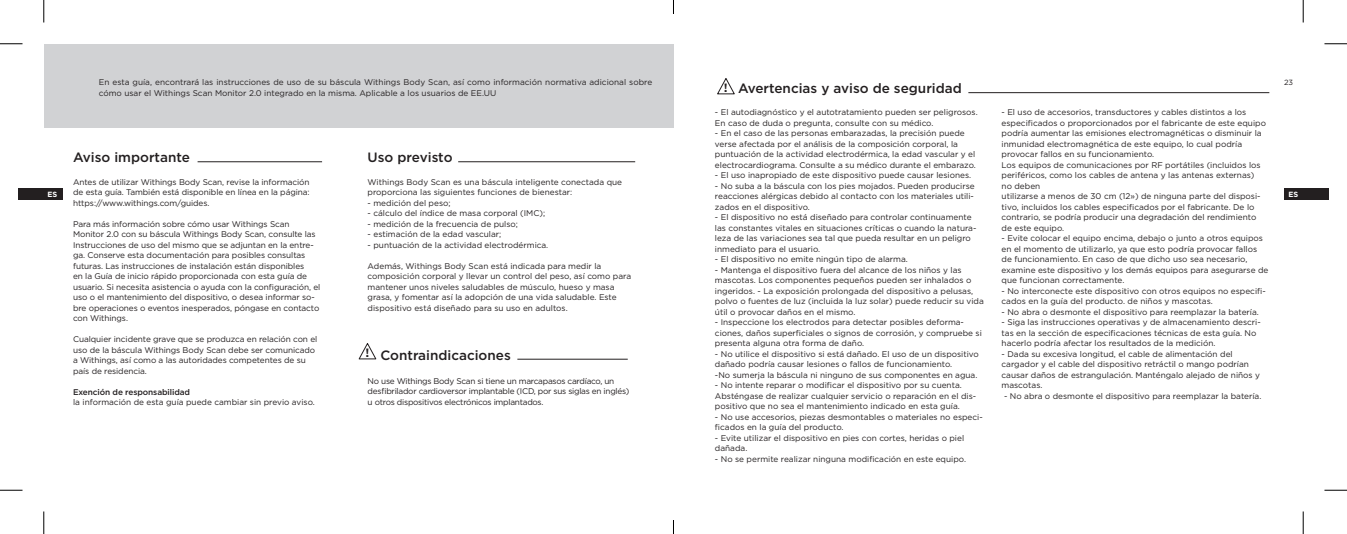
<style>
.page{position:relative;width:1347px;height:534px;background:#fff}
.page>*{position:absolute;margin:0;border:0;box-sizing:border-box;transform-origin:0 0}
.EN{font:500 13.5px "Gotham";color:#231f20}
.t1{font:700 12px "Gotham";color:#231f20}
.EN-2{font:8.25px/10.5px "Gotham";color:#231f20}
.EN-3{font:8.25px/10.5px "Gotham";letter-spacing:-.03em;color:#231f20}
.EN-4{font:500 8.25px "Gotham";letter-spacing:-.01em;color:#231f20}
.t2{font:700 7.5px "Gotham";color:#fff}
.t3{font:7.5px "Gotham";color:#231f20}
</style>
<div class="page">
<div style="left:1283px;top:188px;width:45px;height:11px;background:#231f20"></div>
<div style="left:18px;top:188px;width:45px;height:11px;background:#231f20"></div>
<div style="left:44px;top:44px;width:629px;height:84px;background:#d1d2d4"></div>
<hr style="left:197px;top:161px;width:125px;height:1px;background:#231f20">
<hr style="left:458px;top:161px;width:177px;height:1px;background:#231f20">
<hr style="left:517px;top:359px;width:110px;height:1px;background:#231f20">
<svg style="left:358px;top:343px;width:19px;height:17px"></svg>
<svg style="left:717px;top:78px;width:18px;height:17px"></svg>
<hr style="left:968px;top:92px;width:301px;height:1px;background:#231f20">
<svg style="left:0;top:44px;width:22px;height:1px"></svg>
<svg style="left:1324px;top:44px;width:22px;height:1px"></svg>
<svg style="left:0;top:490px;width:22px;height:1px"></svg>
<svg style="left:1324px;top:490px;width:22px;height:1px"></svg>
<svg style="left:44px;top:0;width:1px;height:23px"></svg>
<svg style="left:44px;top:511px;width:1px;height:23px"></svg>
<svg style="left:1302px;top:0;width:1px;height:23px"></svg>
<svg style="left:1302px;top:511px;width:1px;height:23px"></svg>
<svg style="left:673px;top:0;width:1px;height:13px"></svg>
<svg style="left:673px;top:520px;width:1px;height:14px"></svg>
<p class="t2" style="left:48px;top:189px;width:11px">ES</p>
<p class="EN-2" style="left:99px;top:77px;width:555px">En esta guía, encontrará las instrucciones de uso de su báscula Withings Body Scan, así como información normativa adicional sobre</p>
<p class="t3" style="left:1283px;top:77px;width:11px">23</p>
<p class="EN-2" style="left:99px;top:87px;width:399px">cómo usar el Withings Scan Monitor 2.0 integrado en la misma. Aplicable a los usuarios de EE.UU</p>
<p class="t1" style="left:723px;top:80px;width:5px">!</p>
<p class="EN" style="left:738px;top:79px;width:225px">Avertencias y aviso de seguridad</p>
<p class="EN-2" style="left:715px;top:107px;width:264px">- El autodiagnóstico y el autotratamiento pueden ser peligrosos.<br>En caso de duda o pregunta, consulte con su médico.</p>
<p class="EN-2" style="left:715px;top:128px;width:262px">- En el caso de las personas embarazadas, la precisión puede verse afectada por el análisis de la composición corporal, la puntuación de la actividad electrodérmica, la edad vascular y el electrocardiograma. Consulte a su médico durante el embarazo.</p>
<p class="EN-2" style="left:715px;top:170px;width:258px">- El uso inapropiado de este dispositivo puede causar lesiones.</p>
<p class="EN-2" style="left:715px;top:180px;width:261px;text-align:justify">- No suba a la báscula con los pies mojados. Pueden producirse reacciones alérgicas debido al contacto con los materiales utili&shy;zados en el dispositivo.</p>
<p class="EN-2" style="left:715px;top:212px;width:263px">- El dispositivo no está diseñado para controlar continuamente las constantes vitales en situaciones críticas o cuando la natura&shy;leza de las variaciones sea tal que pueda resultar en un peligro inmediato para el usuario.</p>
<p class="EN-2" style="left:715px;top:254px;width:194px">- El dispositivo no emite ningún tipo de alarma.</p>
<p class="EN-2" style="left:715px;top:264px;width:270px">- Mantenga el dispositivo fuera del alcance de los niños y las mascotas. Los componentes pequeños pueden ser inhalados o ingeridos. - La exposición prolongada del dispositivo a pelusas, polvo o fuentes de luz (incluida la luz solar) puede reducir su vida útil o provocar daños en el mismo.</p>
<p class="EN-2" style="left:715px;top:317px;width:268px">- Inspeccione los electrodos para detectar posibles deforma&shy;ciones, daños superficiales o signos de corrosión, y compruebe si presenta alguna otra forma de daño.</p>
<p class="EN-2" style="left:715px;top:348px;width:265px">- No utilice el dispositivo si está dañado. El uso de un dispositivo dañado podría causar lesiones o fallos de funcionamiento.</p>
<p class="EN-2" style="left:715px;top:369px;width:264px">-No sumerja la báscula ni ninguno de sus componentes en agua.</p>
<p class="EN-2" style="left:715px;top:380px;width:263px">- No intente reparar o modificar el dispositivo por su cuenta.<br>Absténgase de realizar cualquier servicio o reparación en el dis&shy;positivo que no sea el mantenimiento indicado en esta guía.</p>
<p class="EN-2" style="left:715px;top:411px;width:269px">- No use accesorios, piezas desmontables o materiales no especi&shy;ficados en la guía del producto.</p>
<p class="EN-2" style="left:715px;top:432px;width:251px">- Evite utilizar el dispositivo en pies con cortes, heridas o piel dañada.</p>
<p class="EN-2" style="left:715px;top:453px;width:252px">- No se permite realizar ninguna modificación en este equipo.</p>
<p class="EN-2" style="left:1001px;top:107px;width:266px">- El uso de accesorios, transductores y cables distintos a los especificados o proporcionados por el fabricante de este equipo podría aumentar las emisiones electromagnéticas o disminuir la</p>
<p class="EN-2" style="left:1001px;top:138px;width:242px">inmunidad electromagnética de este equipo, lo cual podría provocar fallos en su funcionamiento.</p>
<p class="EN-2" style="left:1001px;top:159px;width:260px">Los equipos de comunicaciones por RF portátiles (incluidos los periféricos, como los cables de antena y las antenas externas) no deben</p>
<p class="EN-2" style="left:1001px;top:191px;width:260px">utilizarse a menos de 30 cm (12») de ninguna parte del disposi&shy;tivo, incluidos los cables especificados por el fabricante. De lo contrario, se podría producir una degradación del rendimiento de este equipo.</p>
<p class="EN-2" style="left:1001px;top:233px;width:268px">- Evite colocar el equipo encima, debajo o junto a otros equipos en el momento de utilizarlo, ya que esto podría provocar fallos de funcionamiento. En caso de que dicho uso sea necesario, examine este dispositivo y los demás equipos para asegurarse de que funcionan correctamente.</p>
<p class="EN-2" style="left:1001px;top:285px;width:265px">- No interconecte este dispositivo con otros equipos no especifi&shy;cados en la guía del producto. de niños y mascotas.</p>
<p class="EN-2" style="left:1001px;top:306px;width:259px">- No abra o desmonte el dispositivo para reemplazar la batería.</p>
<p class="EN-2" style="left:1001px;top:317px;width:261px">- Siga las instrucciones operativas y de almacenamiento descri&shy;tas en la sección de especificaciones técnicas de esta guía. No hacerlo podría afectar los resultados de la medición.</p>
<p class="EN-2" style="left:1001px;top:348px;width:260px">- Dada su excesiva longitud, el cable de alimentación del cargador y el cable del dispositivo retráctil o mango podrían causar daños de estrangulación. Manténgalo alejado de niños y mascotas.</p>
<p class="EN-2" style="left:1003px;top:390px;width:259px">- No abra o desmonte el dispositivo para reemplazar la batería.</p>
<p class="EN" style="left:73px;top:149px;width:118px">Aviso importante</p>
<p class="EN-2" style="left:73px;top:177px;width:238px;text-align:justify">Antes de utilizar Withings Body Scan, revise la información de esta guía. También está disponible en línea en la página: https://www.withings.com/guides.</p>
<p class="EN-2" style="left:73px;top:219px;width:249px">Para más información sobre cómo usar Withings Scan Monitor 2.0 con su báscula Withings Body Scan, consulte las Instrucciones de uso del mismo que se adjuntan en la entre&shy;ga. Conserve esta documentación para posibles consultas futuras. Las instrucciones de instalación están disponibles<br>en la Guía de inicio rápido proporcionada con esta guía de usuario. Si necesita asistencia o ayuda con la configuración, el uso o el mantenimiento del dispositivo, o desea informar so&shy;bre operaciones o eventos inesperados, póngase en contacto con Withings.</p>
<p class="EN-2" style="left:73px;top:334px;width:246px">Cualquier incidente grave que se produzca en relación con el uso de la báscula Withings Body Scan debe ser comunicado a Withings, así como a las autoridades competentes de su país de residencia.</p>
<p class="EN-4" style="left:73px;top:387px;width:119px">Exención de responsabilidad</p>
<p class="EN-2" style="left:73px;top:397px;width:243px">la información de esta guía puede cambiar sin previo aviso.</p>
<p class="EN" style="left:367px;top:149px;width:86px">Uso previsto</p>
<p class="EN-2" style="left:367px;top:177px;width:256px">Withings Body Scan es una báscula inteligente conectada que proporciona las siguientes funciones de bienestar:</p>
<p class="EN-2" style="left:367px;top:198px;width:84px">- medición del peso;</p>
<p class="EN-2" style="left:367px;top:208px;width:179px">- cálculo del índice de masa corporal (IMC);</p>
<p class="EN-2" style="left:367px;top:219px;width:152px">- medición de la frecuencia de pulso;</p>
<p class="EN-2" style="left:367px;top:229px;width:135px">- estimación de la edad vascular;</p>
<p class="EN-2" style="left:367px;top:240px;width:182px">- puntuación de la actividad electrodérmica.</p>
<p class="EN-2" style="left:367px;top:261px;width:265px">Además, Withings Body Scan está indicada para medir la composición corporal y llevar un control del peso, así como para mantener unos niveles saludables de músculo, hueso y masa grasa, y fomentar así la adopción de una vida saludable. Este dispositivo está diseñado para su uso en adultos.</p>
<p class="t2" style="left:1288px;top:189px;width:11px">ES</p>
<p class="t1" style="left:365px;top:345px;width:5px">!</p>
<p class="EN" style="left:380px;top:346px;width:132px">Contraindicaciones</p>
<p class="EN-3" style="left:367px;top:376px;width:263px">No use Withings Body Scan si tiene un marcapasos cardíaco, un desfibrilador cardioversor implantable (ICD, por sus siglas en inglés) u otros dispositivos electrónicos implantados.</p>
</div>
